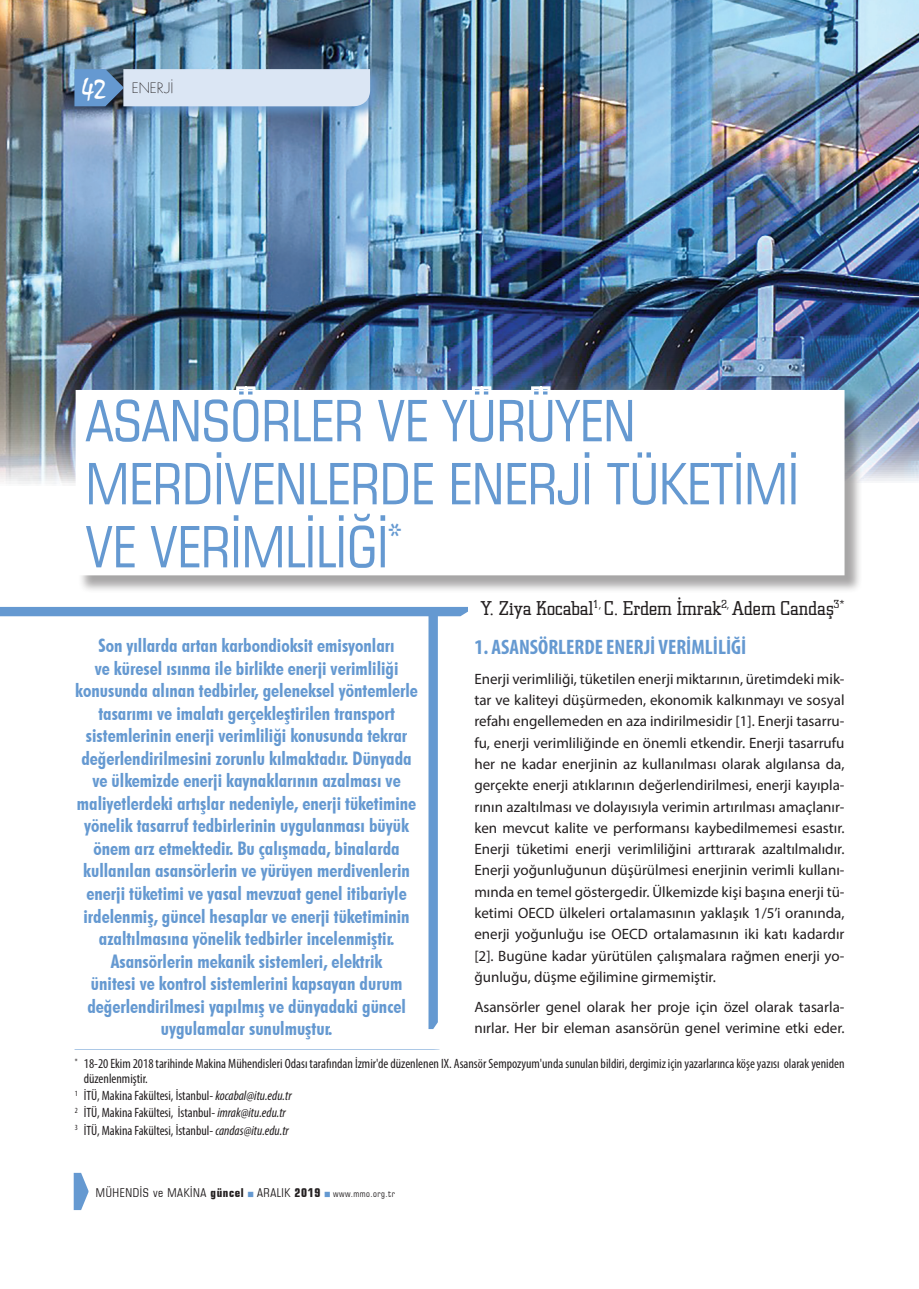
<style>
.page{position:relative;width:919px;height:1289px;background:#fff}
.page>*{position:absolute;margin:0;border:0;box-sizing:border-box;transform-origin:0 0}
.t1{font:condensed 57px/63px "Square 721 BT";color:#6599d1}
.t2{font:700 condensed 21px "Myriad Pro";color:#6599d1}
.t3{font:300 20.25px "Square Slabserif 711 BT";color:#231f20}
.t4{font:700 condensed 18.75px/22.5px "Futura BT";color:#6599d1;text-align:center}
.t5{font:15px/21.3px "Myriad Pro";color:#231f20;text-align:justify}
.t6{font:15px "Geometric 231 BT Light C";color:#231f20}
.t7{font:condensed 13.5px/17.1px "Myriad Pro";color:#231f20}
.t8{font:condensed 12px "Square 721 BT";letter-spacing:.05em;color:#231f20}
.s1{font-family:"TR Mystical Plain";font-size:27px;color:#fff}
.s2{font-style:italic}
.s3{font-weight:700}
.s4{font-size:9px}
</style>
<div class="page">
<img style="left:0;top:0;width:918px;height:484px">
<div style="left:121px;top:67px;width:263px;height:53px;background:#6599d1;opacity:.75"></div>
<svg style="left:74px;top:69px;width:296px;height:37px;background:#c4d5e9"></svg>
<svg style="left:74px;top:1172px;width:14px;height:37px"></svg>
<svg style="left:75px;top:1049px;width:364px;height:1px"></svg>
<div style="left:78px;top:388px;width:785px;height:206px;background:#231f20;opacity:.4"></div>
<div style="left:76px;top:391px;width:767px;height:183px;background:#fff"></div>
<svg style="left:78px;top:375px;width:723px;height:211px"></svg>
<svg style="left:0;top:607px;width:468px;height:422px"></svg>
<p class="t6" style="left:82px;top:79px;width:93px"><span class="s1">42</span> ENERJİ</p>
<h1 class="t1" style="left:86px;top:389px;width:715px">ASANSÖRLER VE YÜRÜYEN<br>MERDİVENLERDE ENERJİ TÜKETİMİ<br>VE VERİMLİLİĞİ<sup>*</sup></h1>
<h3 class="t3" style="left:480px;top:595px;width:365px">Y. Ziya Kocabal<sup>1,</sup> C. Erdem İmrak<sup>2,</sup> Adem Candaş<sup>3*</sup></h3>
<h2 class="t2" style="left:474px;top:633px;width:273px">1. ASANSÖRLERDE ENERJİ VERİMLİLİĞİ</h2>
<p class="t5" style="left:474px;top:667px;width:371px">Enerji verimliliği, tüketilen enerji miktarının, üretimdeki mik&shy;tar ve kaliteyi düşürmeden, ekonomik kalkınmayı ve sosyal refahı engellemeden en aza indirilmesidir [1]. Enerji tasarru&shy;fu, enerji verimliliğinde en önemli etkendir. Enerji tasarrufu her ne kadar enerjinin az kullanılması olarak algılansa da, gerçekte enerji atıklarının değerlendirilmesi, enerji kayıpla&shy;rının azaltılması ve dolayısıyla verimin artırılması amaçlanır&shy;ken mevcut kalite ve performansı kaybedilmemesi esastır.<br>Enerji tüketimi enerji verimliliğini arttırarak azaltılmalıdır.<br>Enerji yoğunluğunun düşürülmesi enerjinin verimli kullanı&shy;mında en temel göstergedir. Ülkemizde kişi başına enerji tü&shy;ketimi OECD ülkeleri ortalamasının yaklaşık 1/5’i oranında, enerji yoğunluğu ise OECD ortalamasının iki katı kadardır [2]. Bugüne kadar yürütülen çalışmalara rağmen enerji yo&shy;ğunluğu, düşme eğilimine girmemiştir.</p>
<p class="t5" style="left:474px;top:995px;width:371px">Asansörler genel olarak her proje için özel olarak tasarla&shy;nırlar. Her bir eleman asansörün genel verimine etki eder.</p>
<p class="t4" style="left:75px;top:634px;width:344px">Son yıllarda artan karbondioksit emisyonları<br>ve küresel ısınma ile birlikte enerji verimliliği konusunda alınan tedbirler, geleneksel yöntemlerle tasarımı ve imalatı gerçekleştirilen transport sistemlerinin enerji verimliliği konusunda tekrar değerlendirilmesini zorunlu kılmaktadır. Dünyada ve ülkemizde enerji kaynaklarının azalması ve maliyetlerdeki artışlar nedeniyle, enerji tüketimine yönelik tasarruf tedbirlerinin uygulanması büyük önem arz etmektedir. Bu çalışmada, binalarda kullanılan asansörlerin ve yürüyen merdivenlerin enerji tüketimi ve yasal mevzuat genel itibariyle irdelenmiş, güncel hesaplar ve enerji tüketiminin azaltılmasına yönelik tedbirler incelenmiştir.<br>Asansörlerin mekanik sistemleri, elektrik<br>ünitesi ve kontrol sistemlerini kapsayan durum değerlendirilmesi yapılmış ve dünyadaki güncel uygulamalar sunulmuştur.</p>
<p class="t7" style="left:84px;top:1055px;width:762px;line-height:15px;text-indent:-9px"><sup>*</sup> 18-20 Ekim 2018 tarihinde Makina Mühendisleri Odası tarafından İzmir'de düzenlenen IX. Asansör Sempozyum'unda sunulan bildiri, dergimiz için yazarlarınca köşe yazısı olarak yeniden düzenlenmiştir.</p>
<p class="t7" style="left:75px;top:1087px;width:218px"><sup>1</sup> İTÜ, Makina Fakültesi, İstanbul- <span class="s2">kocabal@itu.edu.tr<br></span><sup>2</sup> İTÜ, Makina Fakültesi, İstanbul- <span class="s2">imrak@itu.edu.tr<br></span><sup>3</sup> İTÜ, Makina Fakültesi, İstanbul- <span class="s2">candas@itu.edu.tr</span></p>
<p class="t8" style="left:96px;top:1185px;width:300px">MÜHENDİS ve MAKİNA <span class="s3">güncel</span> ARALIK <span class="s3">2019</span> <span class="s4">www.mmo.org.tr</span></p>
</div>
